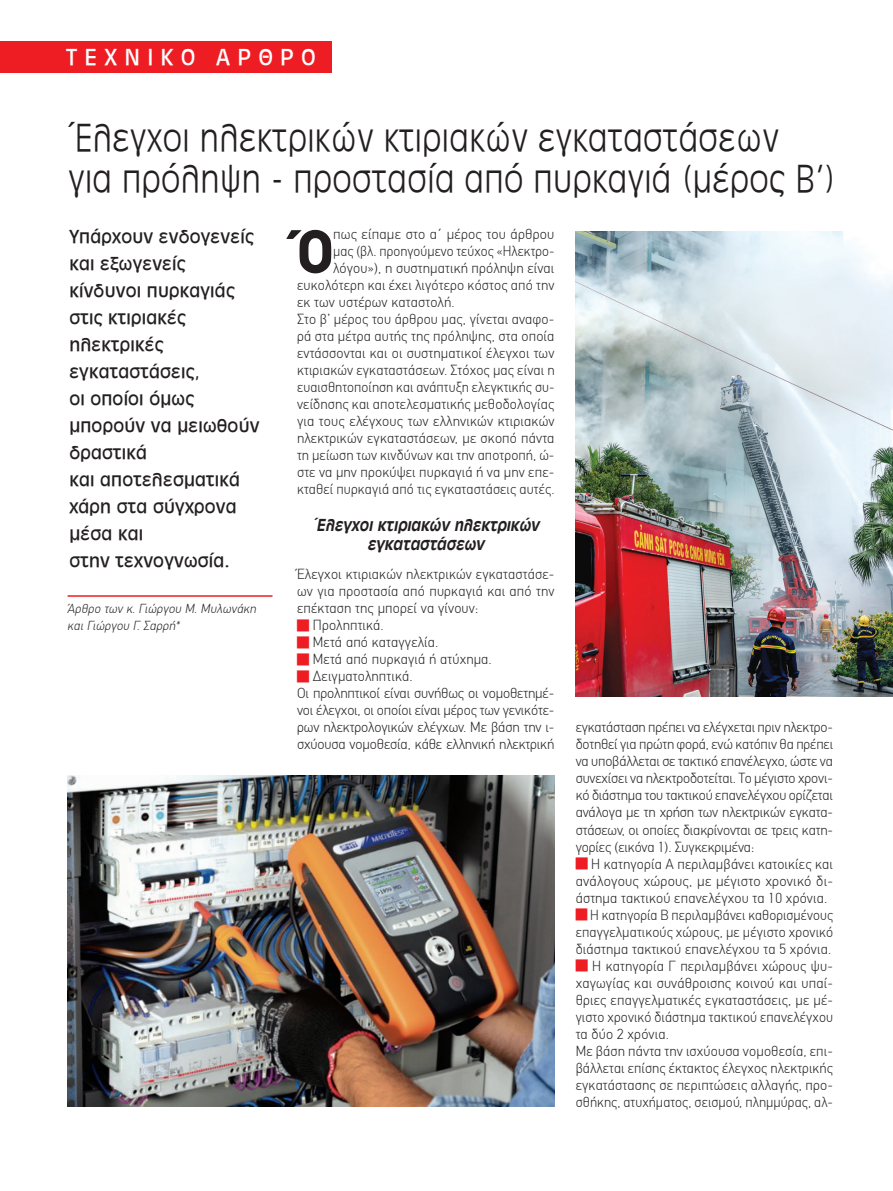
<style>
.page{position:relative;width:893px;height:1191px;background:#fff}
.page>*{position:absolute;margin:0;border:0;box-sizing:border-box;transform-origin:0 0}
.t1{font:700 60.15px "CF Din";color:#231f20}
.t2{font:40.5px/40.5px "UB Antique Olive Light Normal";letter-spacing:.01em;color:#231f20;scale:.88 1}
.t3{font:24px "UB Antique Olive Normal";letter-spacing:.3em;color:#fff}
.t4{font:19.5px/27px "UB Antique Olive Normal";letter-spacing:.01em;color:#231f20}
.t5{font:italic 18px/19.5px "UB Antique Olive Bold";letter-spacing:.01em;color:#231f20;text-align:center;scale:.9 1}
.t6{font:300 14.25px "CF Din";letter-spacing:.01em;color:#231f20}
.t7{font:300 14.25px "CF Din";letter-spacing:-.01em;color:#231f20}
.t8{font:italic 300 12.75px/17px "CF Din";color:#231f20}
</style>
<div class="page">
<div style="left:0;top:41px;width:332px;height:32px;background:#ee1d23"></div>
<hr style="left:68px;top:595px;width:204px;height:2px;background:#ee1d23">
<img style="left:576px;top:232px;width:317px;height:465px">
<img style="left:68px;top:776px;width:486px;height:330px">
<p class="t3" style="left:66px;top:45px;width:251px">ΤΕΧΝΙΚΟ ΑΡΘΡΟ</p>
<p class="t2" style="left:68px;top:119px;width:874px">Έλεγχοι ηλεκτρικών κτιριακών εγκαταστάσεων<br>για πρόληψη - προστασία από πυρκαγιά (μέρος Β’)</p>
<p class="t4" style="left:69px;top:223px;width:192px">Υπάρχουν ενδογενείς και εξωγενείς κίνδυνοι πυρκαγιάς στις κτιριακές ηλεκτρικές εγκαταστάσεις,<br>οι οποίοι όμως μπορούν να μειωθούν δραστικά<br>και αποτελεσματικά χάρη στα σύγχρονα μέσα και<br>στην τεχνογνωσία.</p>
<p class="t1" style="left:297px;top:219px;width:38px">Ό</p>
<p class="t6" style="left:333px;top:226px;width:223px">πως είπαμε στο α΄ μέρος του άρθρου</p>
<p class="t6" style="left:333px;top:243px;width:223px">μας (βλ. προηγούμενο τεύχος «Ηλεκτρο-</p>
<p class="t6" style="left:333px;top:260px;width:223px">λόγου»), η συστηματική πρόληψη είναι</p>
<p class="t6" style="left:297px;top:277px;width:259px">ευκολότερη και έχει λιγότερο κόστος από την</p>
<p class="t6" style="left:297px;top:294px;width:159px">εκ των υστέρων καταστολή.</p>
<p class="t6" style="left:297px;top:311px;width:259px">Στο β’ μέρος του άρθρου μας, γίνεται αναφο-</p>
<p class="t6" style="left:297px;top:328px;width:259px">ρά στα μέτρα αυτής της πρόληψης, στα οποία</p>
<p class="t6" style="left:297px;top:345px;width:259px">εντάσσονται και οι συστηματικοί έλεγχοι των</p>
<p class="t6" style="left:297px;top:362px;width:259px">κτιριακών εγκαταστάσεων. Στόχος μας είναι η</p>
<p class="t6" style="left:297px;top:379px;width:259px">ευαισθητοποίηση και ανάπτυξη ελεγκτικής συ-</p>
<p class="t6" style="left:297px;top:396px;width:259px">νείδησης και αποτελεσματικής μεθοδολογίας</p>
<p class="t6" style="left:297px;top:413px;width:259px">για τους ελέγχους των ελληνικών κτιριακών</p>
<p class="t6" style="left:297px;top:430px;width:259px">ηλεκτρικών εγκαταστάσεων, με σκοπό πάντα</p>
<p class="t6" style="left:297px;top:447px;width:259px">τη μείωση των κινδύνων και την αποτροπή, ώ-</p>
<p class="t6" style="left:297px;top:464px;width:259px">στε να μην προκύψει πυρκαγιά ή να μην επε-</p>
<p class="t6" style="left:297px;top:481px;width:259px">κταθεί πυρκαγιά από τις εγκαταστάσεις αυτές.</p>
<p class="t5" style="left:312px;top:515px;width:253px">Έλεγχοι κτιριακών ηλεκτρικών εγκαταστάσεων</p>
<p class="t6" style="left:297px;top:566px;width:259px">Έλεγχοι κτιριακών ηλεκτρικών εγκαταστάσε-</p>
<p class="t6" style="left:297px;top:583px;width:259px">ων για προστασία από πυρκαγιά και από την</p>
<p class="t6" style="left:297px;top:600px;width:183px">επέκταση της μπορεί να γίνουν:</p>
<p class="t6" style="left:313px;top:617px;width:72px">Προληπτικά.</p>
<p class="t6" style="left:313px;top:634px;width:127px">Μετά από καταγγελία.</p>
<p class="t6" style="left:313px;top:651px;width:180px">Μετά από πυρκαγιά ή ατύχημα.</p>
<p class="t6" style="left:313px;top:668px;width:101px">Δειγματοληπτικά.</p>
<p class="t7" style="left:297px;top:685px;width:259px">Οι προληπτικοί είναι συνήθως οι νομοθετημέ-</p>
<p class="t7" style="left:297px;top:702px;width:259px">νοι έλεγχοι, οι οποίοι είναι μέρος των γενικότε-</p>
<p class="t7" style="left:297px;top:719px;width:259px">ρων ηλεκτρολογικών ελέγχων. Με βάση την ι-</p>
<p class="t7" style="left:297px;top:736px;width:259px">σχύουσα νομοθεσία, κάθε ελληνική ηλεκτρική</p>
<p class="t8" style="left:67px;top:600px;width:193px">Άρθρο των κ. Γιώργου Μ. Μυλωνάκη και Γιώργου Γ. Σαρρή*</p>
<p class="t7" style="left:576px;top:719px;width:259px">εγκατάσταση πρέπει να ελέγχεται πριν ηλεκτρο-</p>
<p class="t7" style="left:576px;top:736px;width:259px">δοτηθεί για πρώτη φορά, ενώ κατόπιν θα πρέπει</p>
<p class="t7" style="left:576px;top:753px;width:259px">να υποβάλλεται σε τακτικό επανέλεγχο, ώστε να</p>
<p class="t7" style="left:576px;top:770px;width:259px">συνεχίσει να ηλεκτροδοτείται. Το μέγιστο χρονι-</p>
<p class="t7" style="left:576px;top:787px;width:259px">κό διάστημα του τακτικού επανελέγχου ορίζεται</p>
<p class="t7" style="left:576px;top:804px;width:259px">ανάλογα με τη χρήση των ηλεκτρικών εγκατα-</p>
<p class="t7" style="left:576px;top:821px;width:259px">στάσεων, οι οποίες διακρίνονται σε τρεις κατη-</p>
<p class="t7" style="left:576px;top:838px;width:180px">γορίες (εικόνα 1). Συγκεκριμένα:</p>
<p class="t6" style="left:591px;top:855px;width:243px">Η κατηγορία Α περιλαμβάνει κατοικίες και</p>
<p class="t6" style="left:576px;top:872px;width:259px">ανάλογους χώρους, με μέγιστο χρονικό δι-</p>
<p class="t6" style="left:576px;top:889px;width:253px">άστημα τακτικού επανελέγχου τα 10 χρόνια.</p>
<p class="t6" style="left:590px;top:906px;width:244px">Η κατηγορία Β περιλαμβάνει καθορισμένους</p>
<p class="t6" style="left:576px;top:923px;width:259px">επαγγελματικούς χώρους, με μέγιστο χρονικό</p>
<p class="t6" style="left:576px;top:940px;width:257px">διάστημα τακτικού επανελέγχου τα 5 χρόνια.</p>
<p class="t6" style="left:592px;top:957px;width:242px">Η κατηγορία Γ περιλαμβάνει χώρους ψυ-</p>
<p class="t6" style="left:576px;top:974px;width:259px">χαγωγίας και συνάθροισης κοινού και υπαί-</p>
<p class="t6" style="left:576px;top:991px;width:259px">θριες επαγγελματικές εγκαταστάσεις, με μέ-</p>
<p class="t6" style="left:576px;top:1008px;width:259px">γιστο χρονικό διάστημα τακτικού επανελέγχου</p>
<p class="t6" style="left:576px;top:1025px;width:95px">τα δύο 2 χρόνια.</p>
<p class="t6" style="left:576px;top:1043px;width:259px">Με βάση πάντα την ισχύουσα νομοθεσία, επι-</p>
<p class="t6" style="left:576px;top:1060px;width:259px">βάλλεται επίσης έκτακτος έλεγχος ηλεκτρικής</p>
<p class="t6" style="left:576px;top:1077px;width:259px">εγκατάστασης σε περιπτώσεις αλλαγής, προ-</p>
<p class="t6" style="left:576px;top:1094px;width:259px">σθήκης, ατυχήματος, σεισμού, πλημμύρας, αλ-</p>
</div>
